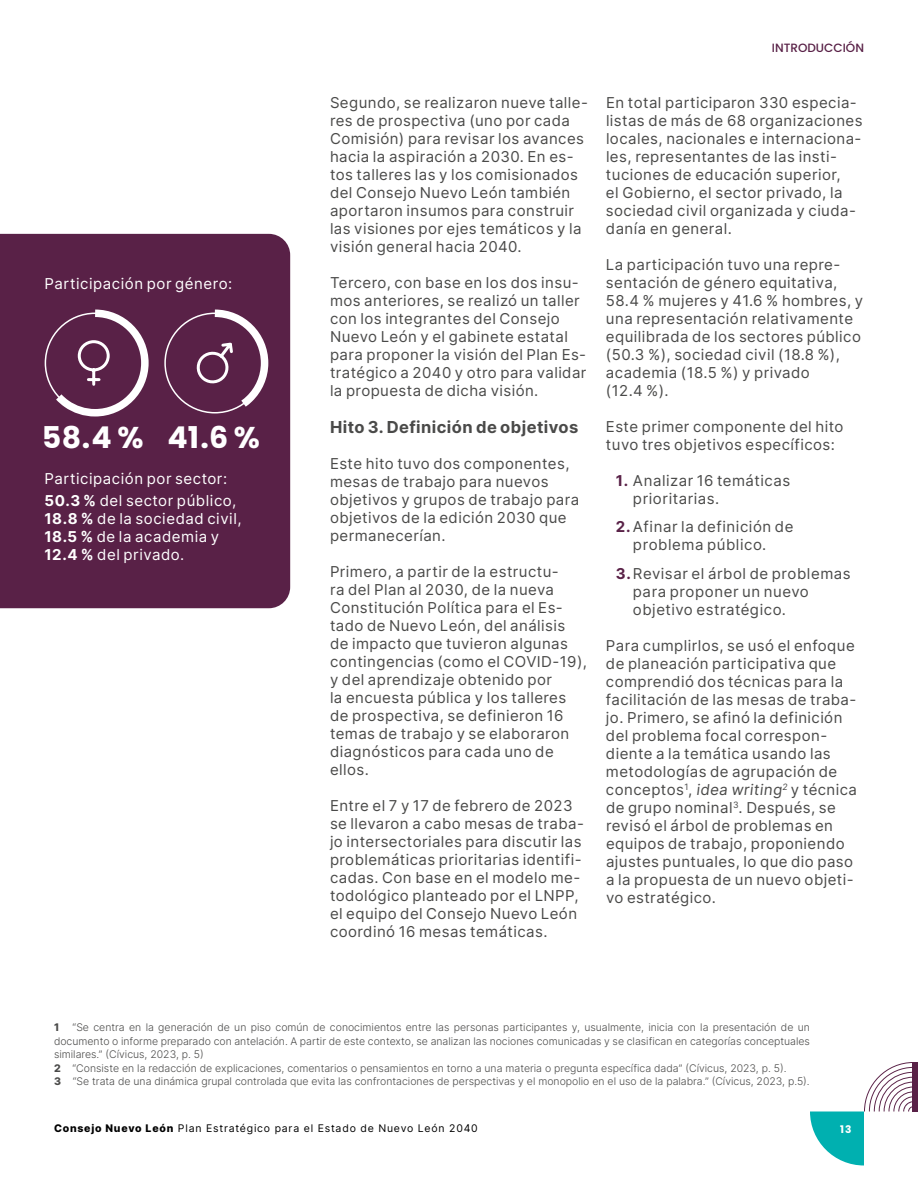
<style>
.page{position:relative;width:918px;height:1188px;background:#fff}
.page>*{position:absolute;margin:0;border:0;box-sizing:border-box;transform-origin:0 0}
.t1{font:700 30px "Poppins";color:#fff}
.t2{font:700 16.5px "Inter";letter-spacing:.025em;color:#4a4a49}
.t3{font:15px/18px "Inter";letter-spacing:.03em;color:#4a4a49}
.t4{font:15px/18px "Inter";letter-spacing:.035em;color:#fff}
.t5{font:500 12px "Poppins";color:#592147}
.t6{font:300 10.5px/13.5px "Inter";color:#4a4a49}
.t7{font:10.5px "Inter";letter-spacing:.075em;color:#000}
.t8{font:700 10.5px "Poppins";color:#fff}
.t9{font:800 10.5px "Inter";color:#4a4a49}
.s1{font-weight:700}
.s2{font-weight:700;color:#592147}
.s3{font-weight:800}
</style>
<div class="page">
<svg style="left:810px;top:1062px;width:102px;height:104px"></svg>
<div style="left:912px;top:1062px;width:6px;height:50px;background:#592147"></div>
<div style="left:0;top:234px;width:290px;height:374px;background:#592147"></div>
<svg style="left:48px;top:306px;width:104px;height:114px;background:#744565"></svg>
<svg style="left:193px;top:306px;width:79px;height:108px;background:#744565"></svg>
<p class="t4" style="left:45px;top:274px;width:189px">Participación por género:</p>
<h1 class="t1" style="left:42px;top:420px;width:220px">58.4 % 41.6 %</h1>
<p class="t4" style="left:45px;top:467px;width:193px;line-height:22.5px">Participación por sector:<br><span class="s1">50.3 %</span> del sector público,</p>
<p class="t4" style="left:45px;top:510px;width:198px"><span class="s1">18.8 %</span> de la sociedad civil,<br><span class="s1">18.5 %</span> de la academia y<br><span class="s1">12.4 %</span> del privado.</p>
<p class="t3" style="left:330px;top:93px;width:259px">Segundo, se realizaron nueve talle&shy;res de prospectiva (uno por cada Comisión) para revisar los avances hacia la aspiración a 2030. En es&shy;tos talleres las y los comisionados del Consejo Nuevo León también aportaron insumos para construir las visiones por ejes temáticos y la visión general hacia 2040.</p>
<p class="t3" style="left:330px;top:273px;width:258px">Tercero, con base en los dos insu&shy;mos anteriores, se realizó un taller con los integrantes del Consejo Nuevo León y el gabinete estatal para proponer la visión del Plan Es&shy;tratégico a 2040 y otro para validar la propuesta de dicha visión.</p>
<p class="t2" style="left:330px;top:415px;width:250px">Hito 3. Definición de objetivos</p>
<p class="t3" style="left:330px;top:454px;width:251px">Este hito tuvo dos componentes, mesas de trabajo para nuevos objetivos y grupos de trabajo para objetivos de la edición 2030 que permanecerían.</p>
<p class="t3" style="left:330px;top:562px;width:259px">Primero, a partir de la estructu-<br>ra del Plan al 2030, de la nueva<br>Constitución Política para el Es&shy;tado de Nuevo León, del análisis de impacto que tuvieron algunas contingencias (como el COVID-19), y del aprendizaje obtenido por<br>la encuesta pública y los talleres de prospectiva, se definieron 16 temas de trabajo y se elaboraron diagnósticos para cada uno de ellos.</p>
<p class="t3" style="left:330px;top:796px;width:255px">Entre el 7 y 17 de febrero de 2023 se llevaron a cabo mesas de traba&shy;jo intersectoriales para discutir las problemáticas prioritarias identifi&shy;cadas. Con base en el modelo me&shy;todológico planteado por el LNPP, el equipo del Consejo Nuevo León coordinó 16 mesas temáticas.</p>
<p class="t5" style="left:772px;top:40px;width:94px">INTRODUCCIÓN</p>
<p class="t3" style="left:606px;top:93px;width:258px">En total participaron 330 especia&shy;listas de más de 68 organizaciones locales, nacionales e internaciona&shy;les, representantes de las insti&shy;tuciones de educación superior,<br>el Gobierno, el sector privado, la sociedad civil organizada y ciuda&shy;danía en general.</p>
<p class="t3" style="left:606px;top:255px;width:259px">La participación tuvo una repre&shy;sentación de género equitativa,<br>58.4 % mujeres y 41.6 % hombres, y una representación relativamente equilibrada de los sectores público (50.3 %), sociedad civil (18.8 %), academia (18.5 %) y privado<br>(12.4 %).</p>
<p class="t3" style="left:606px;top:417px;width:239px">Este primer componente del hito tuvo tres objetivos específicos:</p>
<p class="t3" style="left:633px;top:471px;width:159px;text-indent:-17px"><span class="s2">1.</span> Analizar 16 temáticas prioritarias.</p>
<p class="t3" style="left:633px;top:517px;width:162px;text-indent:-17px"><span class="s2">2.</span>Afinar la definición de problema público.</p>
<p class="t3" style="left:633px;top:564px;width:219px;text-indent:-17px"><span class="s2">3.</span>Revisar el árbol de problemas para proponer un nuevo objetivo estratégico.</p>
<p class="t3" style="left:606px;top:636px;width:253px">Para cumplirlos, se usó el enfoque de planeación participativa que comprendió dos técnicas para la facilitación de las mesas de traba&shy;jo. Primero, se afinó la definición del problema focal correspon&shy;diente a la temática usando las metodologías de agrupación de conceptos<sup>1</sup>, idea writing<sup>2</sup> y técnica de grupo nominal<sup>3</sup>. Después, se revisó el árbol de problemas en equipos de trabajo, proponiendo ajustes puntuales, lo que dio paso a la propuesta de un nuevo objeti&shy;vo estratégico.</p>
<p class="t6" style="left:54px;top:1020px;width:758px;text-indent:19px">“Se centra en la generación de un piso común de conocimientos entre las personas participantes y, usualmente, inicia con la presentación de un documento o informe preparado con antelación. A partir de este contexto, se analizan las nociones comunicadas y se clasifican en categorías conceptuales similares.” (Cívicus, 2023, p. 5)<br><span class="s3">2</span> “Consiste en la redacción de explicaciones, comentarios o pensamientos en torno a una materia o pregunta específica dada” (Cívicus, 2023, p. 5).<br><span class="s3">3</span> “Se trata de una dinámica grupal controlada que evita las confrontaciones de perspectivas y el monopolio en el uso de la palabra.” (Cívicus, 2023, p.5).</p>
<p class="t9" style="left:54px;top:1020px;width:7px">1</p>
<p class="t7" style="left:54px;top:1121px;width:425px"><span class="s3">Consejo Nuevo León</span> Plan Estratégico para el Estado de Nuevo León 2040</p>
<p class="t8" style="left:840px;top:1123px;width:13px">13</p>
</div>
